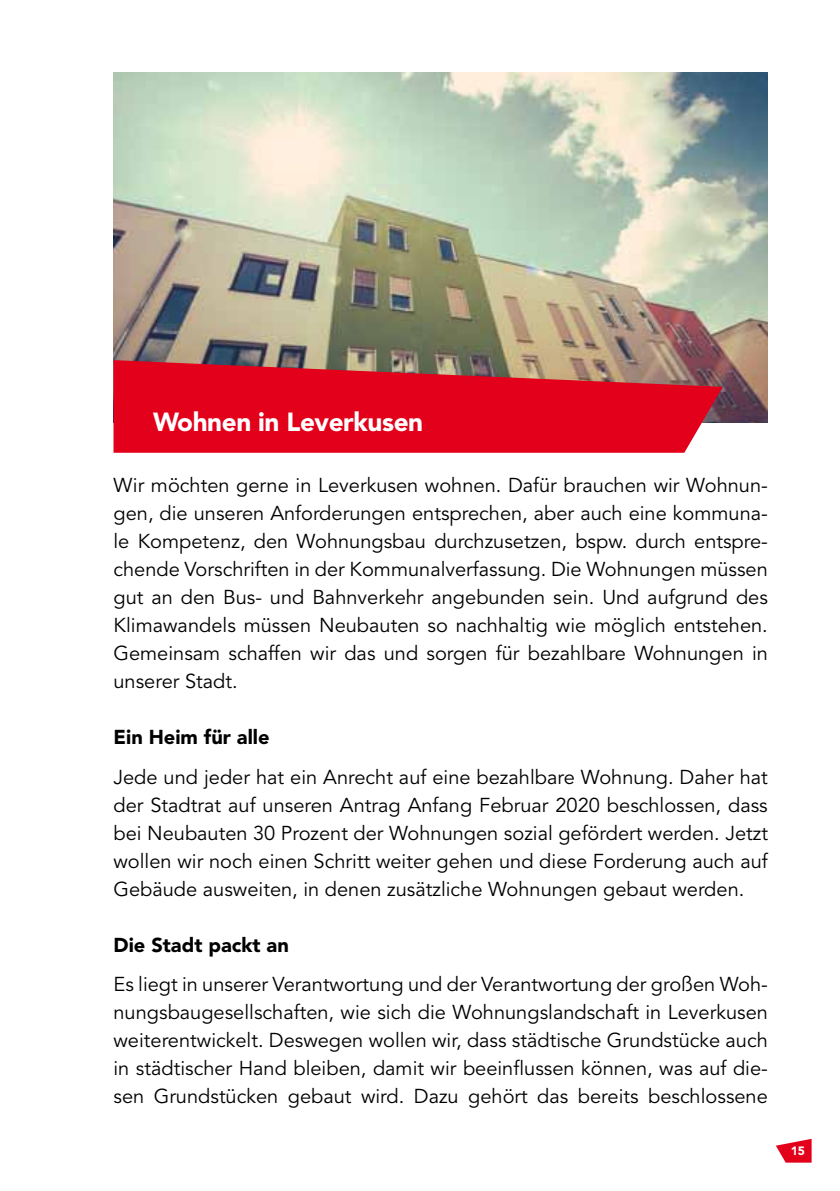
<style>
.page{position:relative;width:840px;height:1191px;background:#fff}
.page>*{position:absolute;margin:0;border:0;box-sizing:border-box;transform-origin:0 0}
.t1{font:900 26px "Avenir LT Std";letter-spacing:-.015em;color:#fff}
.t2{font:20px/28px "Avenir LT Std";color:#000;text-align:justify}
.t3{font:900 20px "Avenir LT Std";color:#000}
.t4{font:900 12px "Avenir LT Std";color:#fff}
</style>
<div class="page">
<svg style="left:776px;top:1139px;width:35px;height:23px"></svg>
<img style="left:113px;top:72px;width:654px;height:350px">
<svg style="left:113px;top:360px;width:609px;height:93px;background:#d6182b"></svg>
<h1 class="t1" style="left:153px;top:406px;width:271px">Wohnen in Leverkusen</h1>
<p class="t2" style="left:113px;top:472px;width:655px">Wir möchten gerne in Leverkusen wohnen. Dafür brauchen wir Wohnun&shy;gen, die unseren Anforderungen entsprechen, aber auch eine kommuna&shy;le Kompetenz, den Wohnungsbau durchzusetzen, bspw. durch entspre&shy;chende Vorschriften in der Kommunalverfassung. Die Wohnungen müssen gut an den Bus- und Bahnverkehr angebunden sein. Und aufgrund des Klimawandels müssen Neubauten so nachhaltig wie möglich entstehen.<br>Gemeinsam schaffen wir das und sorgen für bezahlbare Wohnungen in unserer Stadt.</p>
<p class="t3" style="left:113px;top:725px;width:157px">Ein Heim für alle</p>
<p class="t2" style="left:113px;top:763px;width:655px">Jede und jeder hat ein Anrecht auf eine bezahlbare Wohnung. Daher hat der Stadtrat auf unseren Antrag Anfang Februar 2020 beschlossen, dass bei Neubauten 30 Prozent der Wohnungen sozial gefördert werden. Jetzt wollen wir noch einen Schritt weiter gehen und diese Forderung auch auf Gebäude ausweiten, in denen zusätzliche Wohnungen gebaut werden.</p>
<p class="t3" style="left:113px;top:932px;width:177px">Die Stadt packt an</p>
<p class="t2" style="left:113px;top:970px;width:655px">Es liegt in unserer Verantwortung und der Verantwortung der großen Woh&shy;nungsbaugesellschaften, wie sich die Wohnungslandschaft in Leverkusen weiterentwickelt. Deswegen wollen wir, dass städtische Grundstücke auch in städtischer Hand bleiben, damit wir beeinflussen können, was auf die&shy;sen Grundstücken gebaut wird. Dazu gehört das bereits beschlossene</p>
<p class="t4" style="left:790px;top:1144px;width:16px">15</p>
</div>
